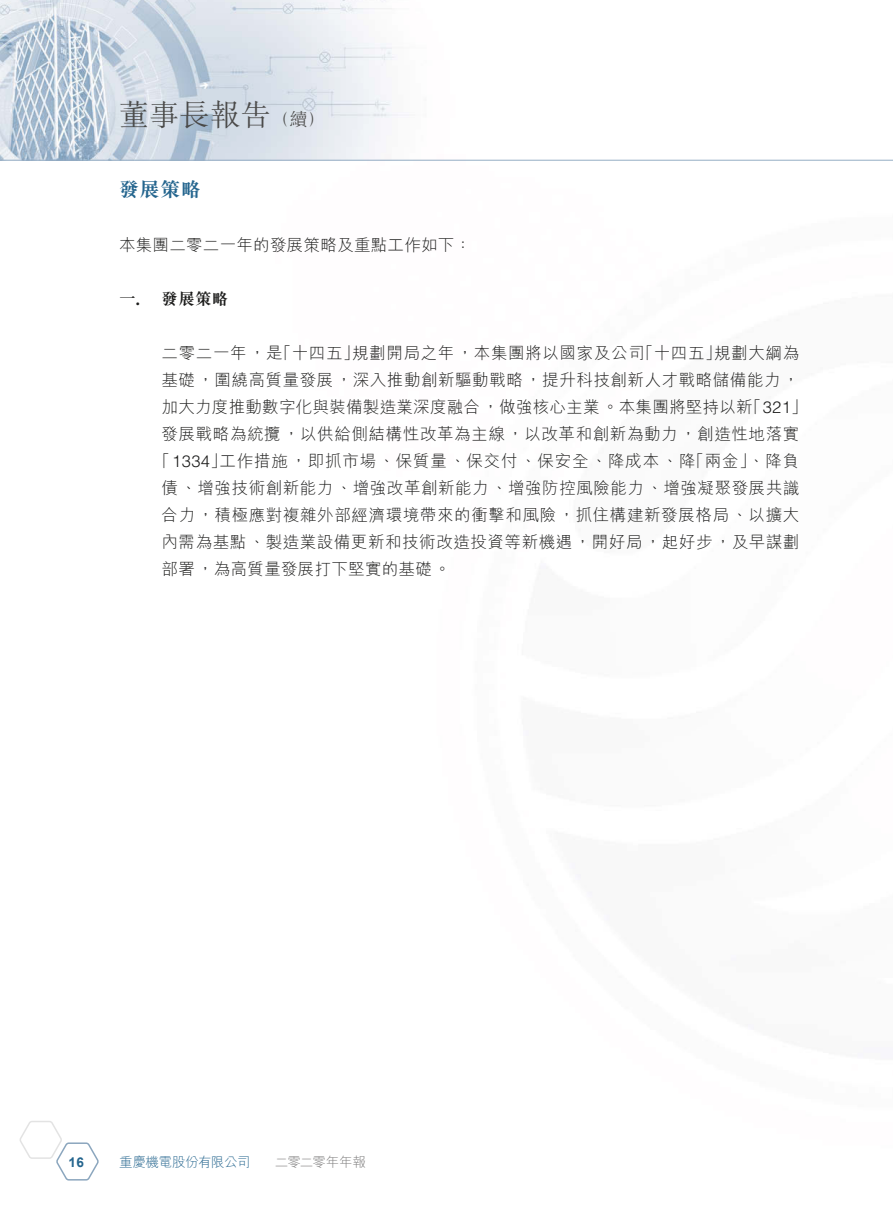
<style>
.page{position:relative;width:893px;height:1212px;background:#fff}
.page>*{position:absolute;margin:0;border:0;box-sizing:border-box;transform-origin:0 0}
.t1{font:300 30px "M Sung HK";letter-spacing:.015em;color:#4a4a49}
.t2{font:700 20.25px "M Sung HK";color:#24658e}
.t3{font:300 16.5px "M Hei HK";letter-spacing:.035em;color:#1c1c1b}
.t4{font:300 16.5px "M Hei HK";letter-spacing:.015em;color:#1c1c1b}
.t5{font:700 16.5px "M Sung HK";color:#1c1c1b}
.t6{font:300 13.5px "M Hei HK";letter-spacing:-.03em;color:#24658e}
.t7{font:300 13.5px "M Hei HK";letter-spacing:-.045em;color:#7c7b7b}
.t8{font:700 13.5px "Arial";color:#24658e}
.s1{font-size:18px}
.s2{font-family:"Times LT Std"}
.s3{font-family:"Helvetica LT Std"}
</style>
<div class="page">
<svg style="left:19px;top:1121px;width:80px;height:60px"></svg>
<img style="left:0;top:0;width:608px;height:160px">
<hr style="left:0;top:160px;width:893px;height:1px;background:#95adc4">
<h1 class="t1" style="left:119px;top:94px;width:208px">董事長報告<span class="s1">（續）</span></h1>
<p class="t2" style="left:119px;top:175px;width:83px">發展策略</p>
<p class="t4" style="left:119px;top:233px;width:354px">本集團二零二一年的發展策略及重點工作如下：</p>
<p class="t5" style="left:119px;top:287px;width:111px">一<span class="s2">.</span> 發展策略</p>
<p class="t3" style="left:162px;top:341px;width:639px">二零二一年，是「十四五」規劃開局之年，本集團將以國家及公司「十四五」規劃大綱為</p>
<p class="t3" style="left:162px;top:368px;width:639px">基礎，圍繞高質量發展，深入推動創新驅動戰略，提升科技創新人才戰略儲備能力，</p>
<p class="t4" style="left:162px;top:395px;width:648px">加大力度推動數字化與裝備製造業深度融合，做強核心主業。本集團將堅持以新「<span class="s3">321</span>」</p>
<p class="t3" style="left:162px;top:422px;width:639px">發展戰略為統攬，以供給側結構性改革為主線，以改革和創新為動力，創造性地落實</p>
<p class="t3" style="left:153px;top:449px;width:647px">「<span class="s3">1334</span>」工作措施，即抓市場、保質量、保交付、保安全、降成本、降「兩金」、降負</p>
<p class="t3" style="left:162px;top:476px;width:639px">債、增強技術創新能力、增強改革創新能力、增強防控風險能力、增強凝聚發展共識</p>
<p class="t3" style="left:162px;top:503px;width:639px">合力，積極應對複雜外部經濟環境帶來的衝擊和風險，抓住構建新發展格局、以擴大</p>
<p class="t3" style="left:162px;top:530px;width:639px">內需為基點、製造業設備更新和技術改造投資等新機遇，開好局，起好步，及早謀劃</p>
<p class="t4" style="left:162px;top:557px;width:291px">部署，為高質量發展打下堅實的基礎。</p>
<p class="t8" style="left:69px;top:1152px;width:17px">16</p>
<p class="t6" style="left:119px;top:1153px;width:133px">重慶機電股份有限公司</p>
<p class="t7" style="left:275px;top:1153px;width:93px">二零二零年年報</p>
</div>
